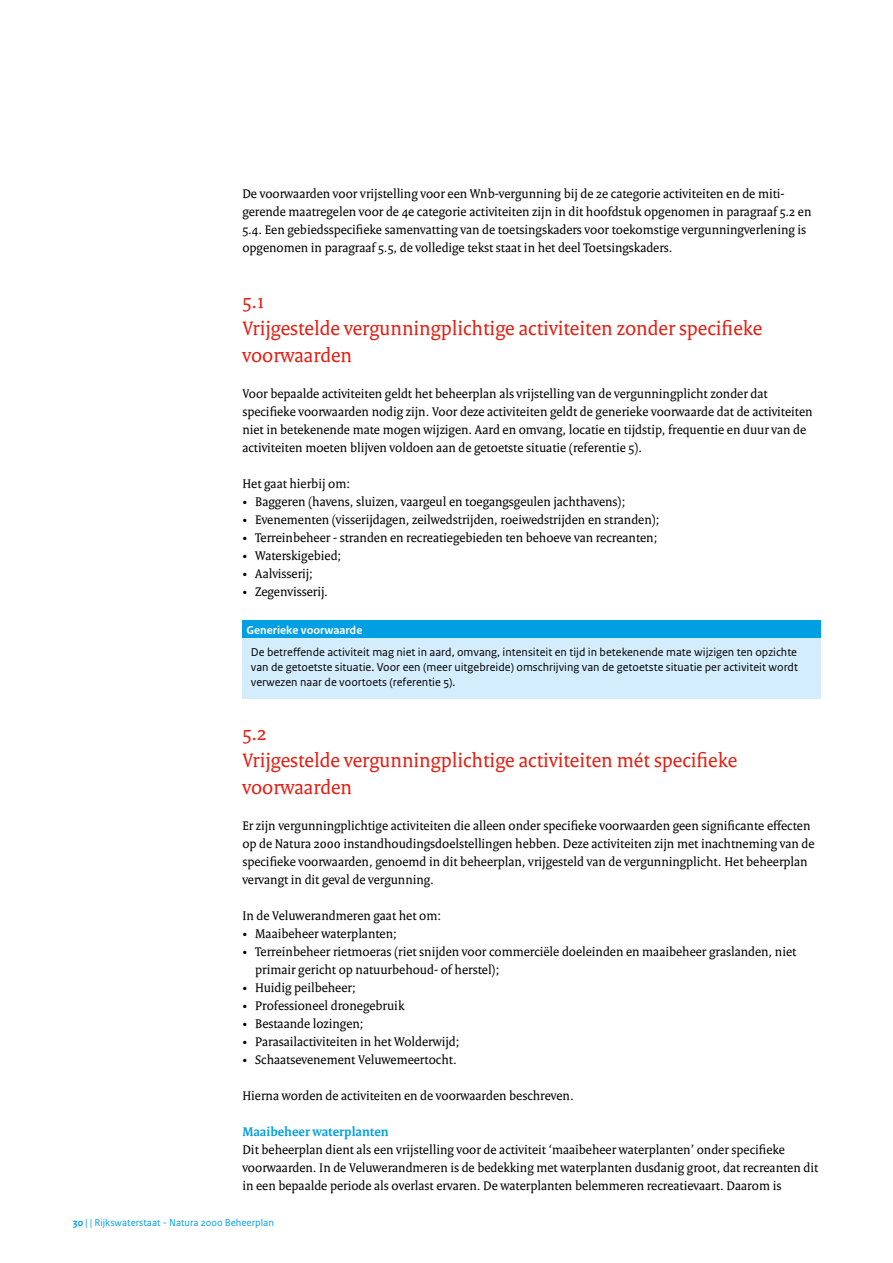
<style>
.page{position:relative;width:893px;height:1263px;background:#fff}
.page>*{position:absolute;margin:0;border:0;box-sizing:border-box;transform-origin:0 0}
.t1{font:21px/27px "Rijksoverheid Serif";color:#e41f13}
.t2{font:13.5px/18px "Rijksoverheid Serif";color:#000}
.t3{font:700 13.5px "Rijksoverheid Serif";color:#009fe3}
.t4{font:12px/15px "Rijksoverheid Sans Text";color:#000;text-align:justify}
.t5{font:700 12px "Rijksoverheid Sans Text";color:#fff}
.t6{font:10.5px "Rijksoverheid Sans Text";color:#009fe3}
.s1{font-weight:700}
</style>
<div class="page">
<div style="left:242px;top:620px;width:579px;height:18px;background:#009fe3"></div>
<div style="left:242px;top:638px;width:579px;height:61px;background:#d4edfc"></div>
<p class="t2" style="left:242px;top:185px;width:571px">De voorwaarden voor vrijstelling voor een Wnb-vergunning bij de 2e categorie activiteiten en de miti&shy;gerende maatregelen voor de 4e categorie activiteiten zijn in dit hoofdstuk opgenomen in paragraaf 5.2 en 5.4. Een gebiedsspecifieke samenvatting van de toetsingskaders voor toekomstige vergunningverlening is opgenomen in paragraaf 5.5, de volledige tekst staat in het deel Toetsingskaders.</p>
<h1 class="t1" style="left:242px;top:287px;width:521px">5.1<br>Vrijgestelde vergunningplichtige activiteiten zonder specifieke voorwaarden</h1>
<p class="t2" style="left:242px;top:384px;width:572px">Voor bepaalde activiteiten geldt het beheerplan als vrijstelling van de vergunningplicht zonder dat specifieke voorwaarden nodig zijn. Voor deze activiteiten geldt de generieke voorwaarde dat de activiteiten niet in betekenende mate mogen wijzigen. Aard en omvang, locatie en tijdstip, frequentie en duur van de activiteiten moeten blijven voldoen aan de getoetste situatie (referentie 5).</p>
<p class="t2" style="left:242px;top:474px;width:109px">Het gaat hierbij om:</p>
<p class="t2" style="left:242px;top:492px;width:384px">• Baggeren (havens, sluizen, vaargeul en toegangsgeulen jachthavens);</p>
<p class="t2" style="left:242px;top:510px;width:419px">• Evenementen (visserijdagen, zeilwedstrijden, roeiwedstrijden en stranden);</p>
<p class="t2" style="left:242px;top:528px;width:417px">• Terreinbeheer - stranden en recreatiegebieden ten behoeve van recreanten;</p>
<p class="t2" style="left:242px;top:546px;width:100px">• Waterskigebied;</p>
<p class="t2" style="left:242px;top:564px;width:72px">• Aalvisserij;</p>
<p class="t2" style="left:242px;top:582px;width:87px">• Zegenvisserij.</p>
<p class="t5" style="left:247px;top:623px;width:117px">Generieke voorwaarde</p>
<p class="t4" style="left:251px;top:645px;width:549px">De betreffende activiteit mag niet in aard, omvang, intensiteit en tijd in betekenende mate wijzigen ten opzichte van de getoetste situatie. Voor een (meer uitgebreide) omschrijving van de getoetste situatie per activiteit wordt verwezen naar de voortoets (referentie 5).</p>
<h1 class="t1" style="left:242px;top:719px;width:496px">5.2<br>Vrijgestelde vergunningplichtige activiteiten mét specifieke voorwaarden</h1>
<p class="t2" style="left:242px;top:816px;width:574px">Er zijn vergunningplichtige activiteiten die alleen onder specifieke voorwaarden geen significante effecten op de Natura 2000 instandhoudingsdoelstellingen hebben. Deze activiteiten zijn met inachtneming van de specifieke voorwaarden, genoemd in dit beheerplan, vrijgesteld van de vergunningplicht. Het beheerplan vervangt in dit geval de vergunning.</p>
<p class="t2" style="left:242px;top:906px;width:200px">In de Veluwerandmeren gaat het om:</p>
<p class="t2" style="left:242px;top:924px;width:156px">• Maaibeheer waterplanten;</p>
<p class="t2" style="left:255px;top:942px;width:543px;text-indent:-13px">• Terreinbeheer rietmoeras (riet snijden voor commerciële doeleinden en maaibeheer graslanden, niet primair gericht op natuurbehoud- of herstel);</p>
<p class="t2" style="left:242px;top:978px;width:115px">• Huidig peilbeheer;</p>
<p class="t2" style="left:242px;top:996px;width:163px">• Professioneel dronegebruik</p>
<p class="t2" style="left:242px;top:1014px;width:123px">• Bestaande lozingen;</p>
<p class="t2" style="left:242px;top:1032px;width:219px">• Parasailactiviteiten in het Wolderwijd;</p>
<p class="t2" style="left:242px;top:1050px;width:216px">• Schaatsevenement Veluwemeertocht.</p>
<p class="t2" style="left:242px;top:1086px;width:333px">Hierna worden de activiteiten en de voorwaarden beschreven.</p>
<p class="t3" style="left:242px;top:1123px;width:148px">Maaibeheer waterplanten</p>
<p class="t2" style="left:242px;top:1140px;width:577px">Dit beheerplan dient als een vrijstelling voor de activiteit ‘maaibeheer waterplanten’ onder specifieke voorwaarden. In de Veluwerandmeren is de bedekking met waterplanten dusdanig groot, dat recreanten dit in een bepaalde periode als overlast ervaren. De waterplanten belemmeren recreatievaart. Daarom is</p>
<p class="t6" style="left:73px;top:1216px;width:202px"><span class="s1">30</span> | | Rijkswaterstaat - Natura 2000 Beheerplan</p>
</div>
